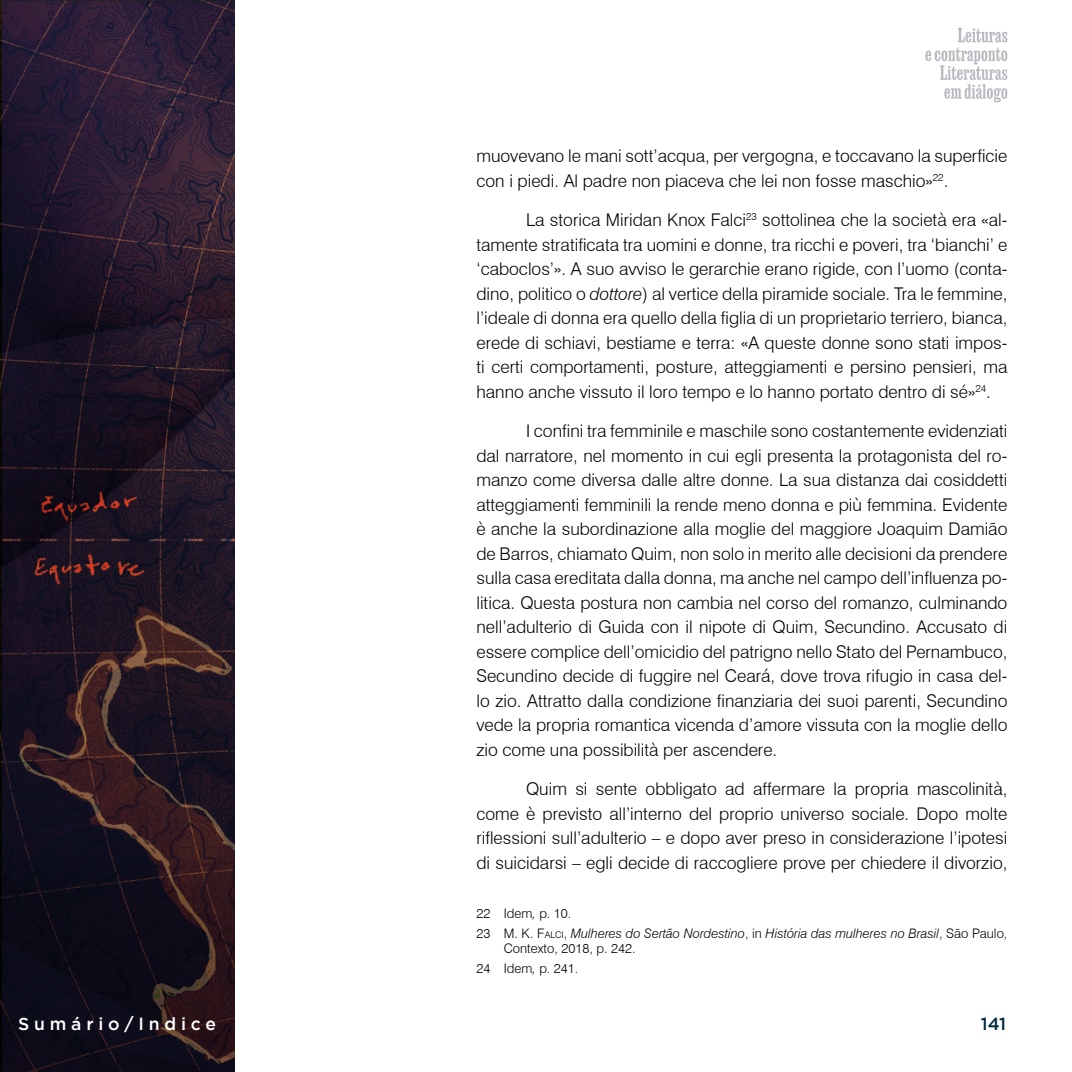
<style>
.page{position:relative;width:1072px;height:1072px;background:#fff}
.page>*{position:absolute;margin:0;border:0;box-sizing:border-box;transform-origin:0 0}
.t1{font:300 17.5px/24.5px "Swiss 721 BT";color:#000;text-align:justify}
.t2{font:500 17.5px "Gotham";letter-spacing:.275em;color:#fff}
.t3{font:500 17.5px "Gotham";color:#002940}
.t4{font:italic 300 13.12px/19.8px "Swiss 721 BT";color:#000}
.t5{font:300 13.12px/19.8px "Swiss 721 BT";color:#000}
.s1{font-style:italic}
.s2{font-style:normal}
.s3{font-style:normal;font-size:9.1px}
</style>
<div class="page">
<img style="left:0;top:0;width:234px;height:1071px">
<svg style="left:925px;top:28px;width:82px;height:74px"></svg>
<p class="t1" style="left:476px;top:144px;width:532px">muovevano le mani sott’acqua, per vergogna, e toccavano la superficie con i piedi. Al padre non piaceva che lei non fosse maschio»<sup>22</sup>.</p>
<p class="t1" style="left:476px;top:207px;width:532px;text-indent:50px">La storica Miridan Knox Falci<sup>23</sup> sottolinea che la società era «al&shy;tamente stratificata tra uomini e donne, tra ricchi e poveri, tra ‘bianchi’ e ‘caboclos’». A suo avviso le gerarchie erano rigide, con l’uomo (conta&shy;dino, politico o <span class="s1">dottore</span>) al vertice della piramide sociale. Tra le femmine, l’ideale di donna era quello della figlia di un proprietario terriero, bianca, erede di schiavi, bestiame e terra: «A queste donne sono stati impos&shy;ti certi comportamenti, posture, atteggiamenti e persino pensieri, ma hanno anche vissuto il loro tempo e lo hanno portato dentro di sé»<sup>24</sup>.</p>
<p class="t1" style="left:476px;top:418px;width:532px;text-indent:50px">I confini tra femminile e maschile sono costantemente evidenziati dal narratore, nel momento in cui egli presenta la protagonista del ro&shy;manzo come diversa dalle altre donne. La sua distanza dai cosiddetti atteggiamenti femminili la rende meno donna e più femmina. Evidente è anche la subordinazione alla moglie del maggiore Joaquim Damião de Barros, chiamato Quim, non solo in merito alle decisioni da prendere sulla casa ereditata dalla donna, ma anche nel campo dell’influenza po&shy;litica. Questa postura non cambia nel corso del romanzo, culminando nell’adulterio di Guida con il nipote di Quim, Secundino. Accusato di essere complice dell’omicidio del patrigno nello Stato del Pernambuco, Secundino decide di fuggire nel Ceará, dove trova rifugio in casa del&shy;lo zio. Attratto dalla condizione finanziaria dei suoi parenti, Secundino vede la propria romantica vicenda d’amore vissuta con la moglie dello zio come una possibilità per ascendere.</p>
<p class="t1" style="left:476px;top:776px;width:532px;text-indent:50px">Quim si sente obbligato ad affermare la propria mascolinità, come è previsto all’interno del proprio universo sociale. Dopo molte riflessioni sull’adulterio – e dopo aver preso in considerazione l’ipotesi di suicidarsi – egli decide di raccogliere prove per chiedere il divorzio,</p>
<p class="t4" style="left:476px;top:903px;width:532px"><span class="s2">22 Idem</span>, <span class="s2">p. 10.<br>23 M. K.</span> <span class="s2">F</span><span class="s3">alci</span><span class="s2">,</span> Mulheres do Sertão Nordestino<span class="s2">, in</span> História das mulheres no Brasil<span class="s2">, São Paulo,</span></p>
<p class="t5" style="left:476px;top:938px;width:160px;text-indent:27px">Contexto, 2018, p. 242.<br>24 Idem<span class="s1">,</span> p. 241.</p>
<p class="t2" style="left:18px;top:1014px;width:199px">Sumário/Indice</p>
<p class="t3" style="left:980px;top:1014px;width:27px">141</p>
</div>
